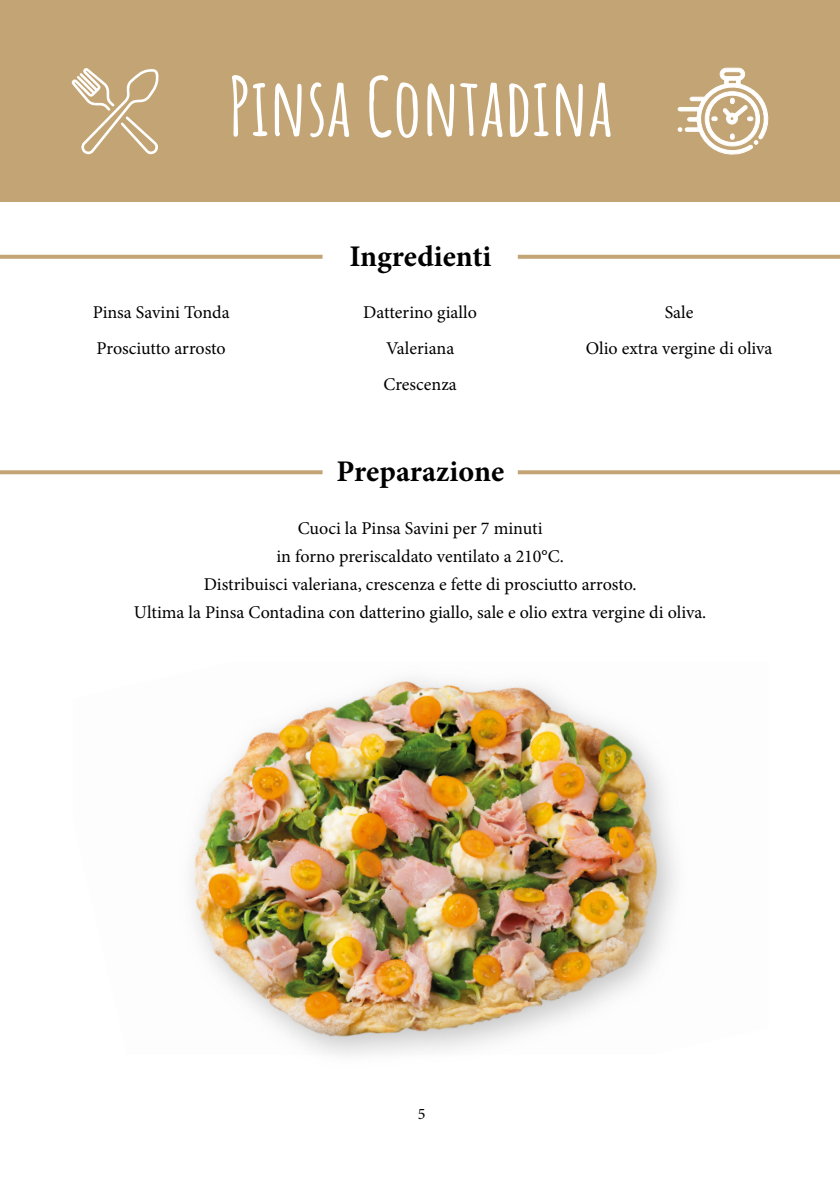
<style>
.page{position:relative;width:840px;height:1191px;background:#fff}
.page>*{position:absolute;margin:0;border:0;box-sizing:border-box;transform-origin:0 0}
.t1{font:700 80px "Amatic SC";color:#fff}
.t2{font:700 30px "Minion Pro";color:#000}
.t3{font:18px/36px "Minion Pro";color:#000;text-align:center}
.t4{font:16px "Minion Pro";color:#000}
</style>
<div class="page">
<img style="left:234px;top:678px;width:255px;height:193px">
<img style="left:489px;top:683px;width:137px;height:330px">
<img style="left:190px;top:765px;width:55px;height:208px">
<img style="left:556px;top:683px;width:121px;height:307px">
<img style="left:219px;top:871px;width:349px;height:183px">
<img style="left:347px;top:1003px;width:232px;height:51px">
<img style="left:630px;top:975px;width:47px;height:15px">
<div style="left:0;top:0;width:839px;height:201px;background:#c3a474"></div>
<svg style="left:0;top:470px;width:322px;height:4px"></svg>
<svg style="left:0;top:255px;width:322px;height:4px"></svg>
<svg style="left:517px;top:470px;width:322px;height:4px"></svg>
<svg style="left:517px;top:255px;width:322px;height:4px"></svg>
<svg style="left:677px;top:68px;width:91px;height:87px"></svg>
<svg style="left:72px;top:68px;width:87px;height:86px"></svg>
<h1 class="t1" style="left:228px;top:45px;width:386px">Pinsa Contadina</h1>
<h2 class="t2" style="left:349px;top:235px;width:143px">Ingredienti</h2>
<p class="t3" style="left:93px;top:295px;width:138px;text-align:left">Pinsa Savini Tonda<br>Prosciutto arrosto</p>
<p class="t3" style="left:363px;top:295px;width:115px">Datterino giallo<br>Valeriana<br>Crescenza</p>
<p class="t3" style="left:585px;top:295px;width:188px">Sale<br>Olio extra vergine di oliva</p>
<h2 class="t2" style="left:336px;top:450px;width:169px">Preparazione</h2>
<p class="t3" style="left:134px;top:514px;width:573px;line-height:28px">Cuoci la Pinsa Savini per 7 minuti<br>in forno preriscaldato ventilato a 210°C.<br>Distribuisci valeriana, crescenza e fette di prosciutto arrosto.<br>Ultima la Pinsa Contadina con datterino giallo, sale e olio extra vergine di oliva.</p>
<p class="t4" style="left:417px;top:1103px;width:9px">5</p>
</div>
